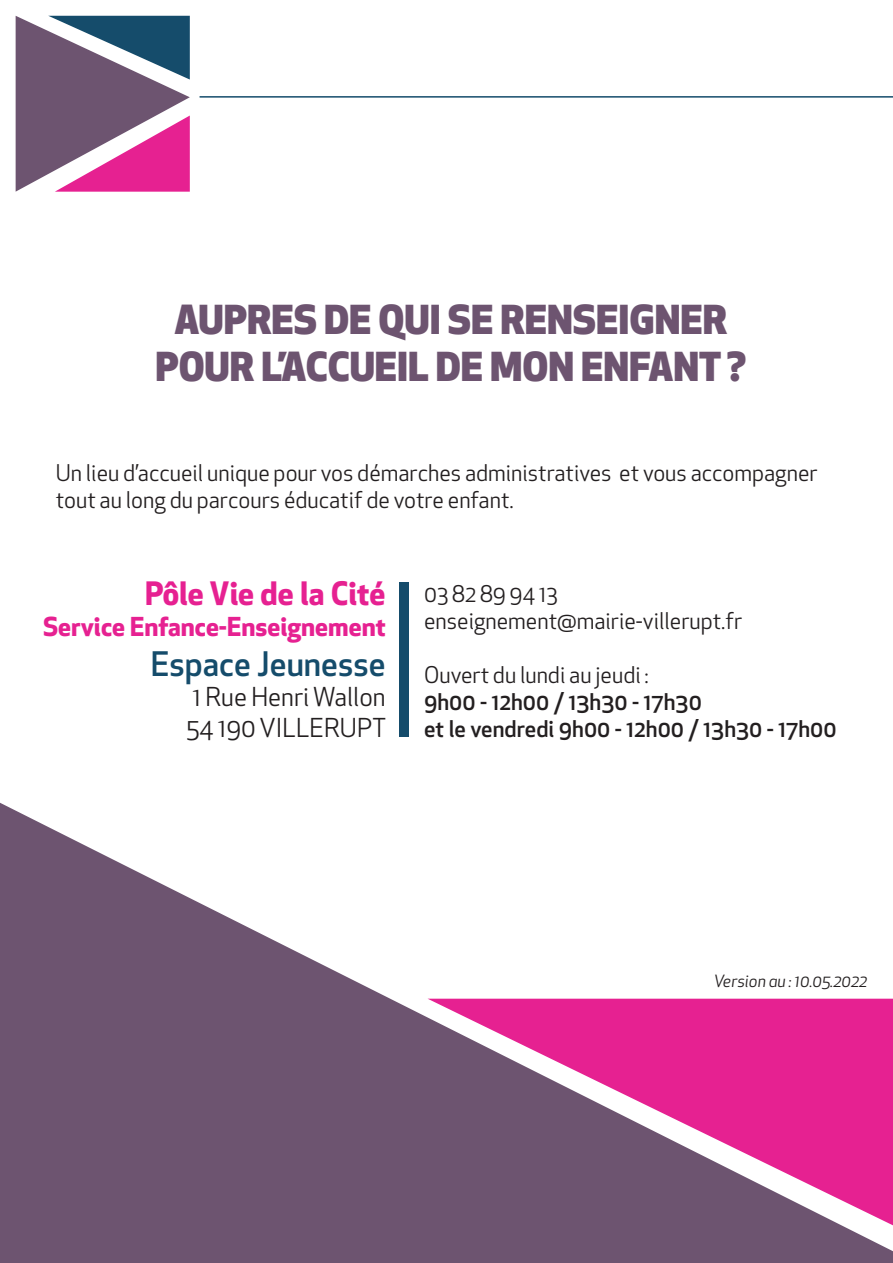
<style>
.page{position:relative;width:893px;height:1263px;background:#fff}
.page>*{position:absolute;margin:0;border:0;box-sizing:border-box;transform-origin:0 0}
.t1{font:800 39px/46.8px "Apex New";color:#6d5470;text-align:center}
.t2{font:500 33px "Apex New";color:#154c6b}
.t3{font:700 31.5px "Apex New";color:#e62191}
.t4{font:25.5px/30.6px "Apex New";color:#231f20}
.t5{font:700 25.5px "Apex New";color:#e62191}
.t6{font:22.5px/27px "Apex New";color:#231f20}
.t7{font:500 22.5px/27px "Apex New";color:#231f20}
.t8{font:italic 16.5px "Apex New";color:#231f20}
</style>
<div class="page">
<svg style="left:16px;top:16px;width:174px;height:176px"></svg>
<hr style="left:200px;top:96px;width:693px;height:2px;background:#154c6b">
<svg style="left:0;top:803px;width:893px;height:460px;fill:#6d5470"></svg>
<div style="left:399px;top:582px;width:10px;height:155px;background:#154c6b"></div>
<svg style="left:428px;top:999px;width:465px;height:226px"></svg>
<h1 class="t1" style="left:155px;top:295px;width:592px">AUPRES DE QUI SE RENSEIGNER<br>POUR L’ACCUEIL DE MON ENFANT ?</h1>
<p class="t6" style="left:56px;top:459px;width:763px">Un lieu d’accueil unique pour vos démarches administratives et vous accompagner tout au long du parcours éducatif de votre enfant.</p>
<h3 class="t3" style="left:145px;top:571px;width:242px">Pôle Vie de la Cité</h3>
<p class="t5" style="left:43px;top:608px;width:344px">Service Enfance-Enseignement</p>
<h2 class="t2" style="left:151px;top:641px;width:236px">Espace Jeunesse</h2>
<p class="t4" style="left:186px;top:682px;width:201px">1 Rue Henri Wallon<br>54 190 VILLERUPT</p>
<p class="t6" style="left:424px;top:580px;width:320px">03 82 89 94 13 enseignement@mairie-villerupt.fr</p>
<p class="t6" style="left:424px;top:661px;width:226px">Ouvert du lundi au jeudi :</p>
<p class="t7" style="left:424px;top:687px;width:414px">9h00 - 12h00 / 13h30 - 17h30<br>et le vendredi 9h00 - 12h00 / 13h30 - 17h00</p>
<p class="t8" style="left:714px;top:970px;width:155px">Version au : 10.05.2022</p>
</div>
